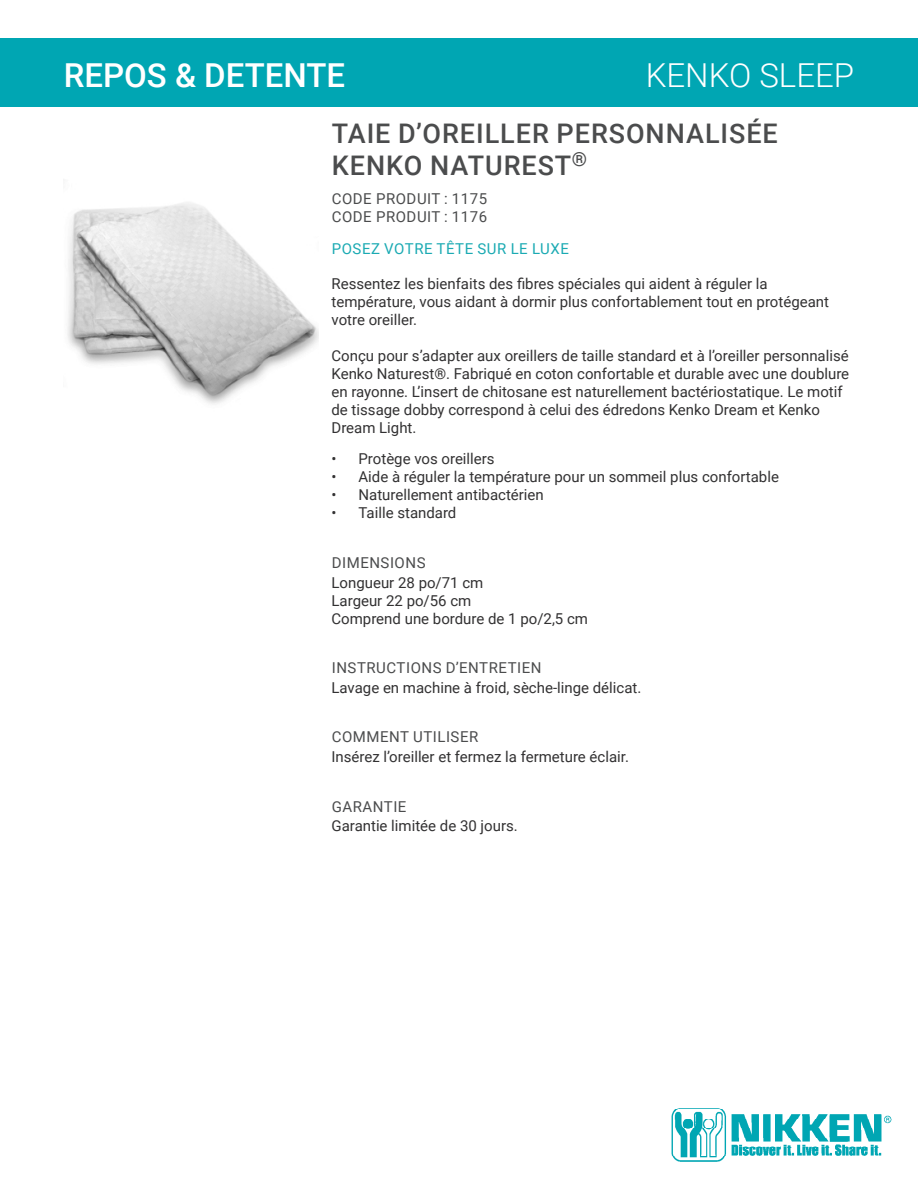
<style>
.page{position:relative;width:918px;height:1188px;background:#fff}
.page>*{position:absolute;margin:0;border:0;box-sizing:border-box;transform-origin:0 0}
.Main_Title{font:500 33px "Roboto";color:#fff}
.Subsection{font:300 33px "Roboto";color:#fff}
.Estilo_de_párrafo_1{font:500 27px/32.4px "Roboto";letter-spacing:.035em;color:#4b4c4d}
.t1{font:15px/18px "Roboto";color:#323132}
.Ing-H2U-code{font:15px "Roboto";letter-spacing:.035em;color:#4b4c4d}
.Tag_Line{font:15px "Roboto";letter-spacing:.035em;color:#1baab3}
</style>
<div class="page">
<div style="left:0;top:38px;width:918px;height:69px;background:#00a6b3"></div>
<img style="left:67px;top:202px;width:252px;height:202px">
<img style="left:671px;top:1108px;width:221px;height:54px">
<p class="Main_Title" style="left:64px;top:52px;width:283px">REPOS &amp; DETENTE</p>
<p class="Subsection" style="left:646px;top:52px;width:210px">KENKO SLEEP</p>
<p class="Estilo_de_párrafo_1" style="left:332px;top:116px;width:447px">TAIE D’OREILLER PERSONNALISÉE<br>KENKO NATUREST<sup>®</sup></p>
<p class="Ing-H2U-code" style="left:332px;top:188px;width:157px">CODE PRODUIT : 1175</p>
<p class="Ing-H2U-code" style="left:332px;top:206px;width:157px">CODE PRODUIT : 1176</p>
<p class="Tag_Line" style="left:332px;top:238px;width:239px">POSEZ VOTRE TÊTE SUR LE LUXE</p>
<p class="t1" style="left:332px;top:274px;width:499px">Ressentez les bienfaits des fibres spéciales qui aident à réguler la température, vous aidant à dormir plus confortablement tout en protégeant votre oreiller.</p>
<p class="t1" style="left:332px;top:346px;width:519px">Conçu pour s’adapter aux oreillers de taille standard et à l’oreiller personnalisé Kenko Naturest®. Fabriqué en coton confortable et durable avec une doublure en rayonne. L’insert de chitosane est naturellement bactériostatique. Le motif de tissage dobby correspond à celui des édredons Kenko Dream et Kenko Dream Light.</p>
<p class="t1" style="left:332px;top:449px;width:165px">• Protège vos oreillers</p>
<p class="t1" style="left:332px;top:467px;width:449px">• Aide à réguler la température pour un sommeil plus confortable</p>
<p class="t1" style="left:332px;top:485px;width:214px">• Naturellement antibactérien</p>
<p class="t1" style="left:332px;top:503px;width:126px">• Taille standard</p>
<p class="Ing-H2U-code" style="left:332px;top:552px;width:95px">DIMENSIONS</p>
<p class="t1" style="left:332px;top:573px;width:153px">Longueur 28 po/71 cm</p>
<p class="t1" style="left:332px;top:591px;width:141px">Largeur 22 po/56 cm</p>
<p class="t1" style="left:332px;top:609px;width:258px">Comprend une bordure de 1 po/2,5 cm</p>
<p class="Ing-H2U-code" style="left:332px;top:657px;width:211px">INSTRUCTIONS D’ENTRETIEN</p>
<p class="t1" style="left:332px;top:678px;width:311px">Lavage en machine à froid, sèche-linge délicat.</p>
<p class="Ing-H2U-code" style="left:332px;top:727px;width:148px">COMMENT UTILISER</p>
<p class="t1" style="left:332px;top:747px;width:299px">Insérez l’oreiller et fermez la fermeture éclair.</p>
<p class="Ing-H2U-code" style="left:332px;top:796px;width:76px">GARANTIE</p>
<p class="t1" style="left:332px;top:817px;width:188px">Garantie limitée de 30 jours.</p>
</div>
